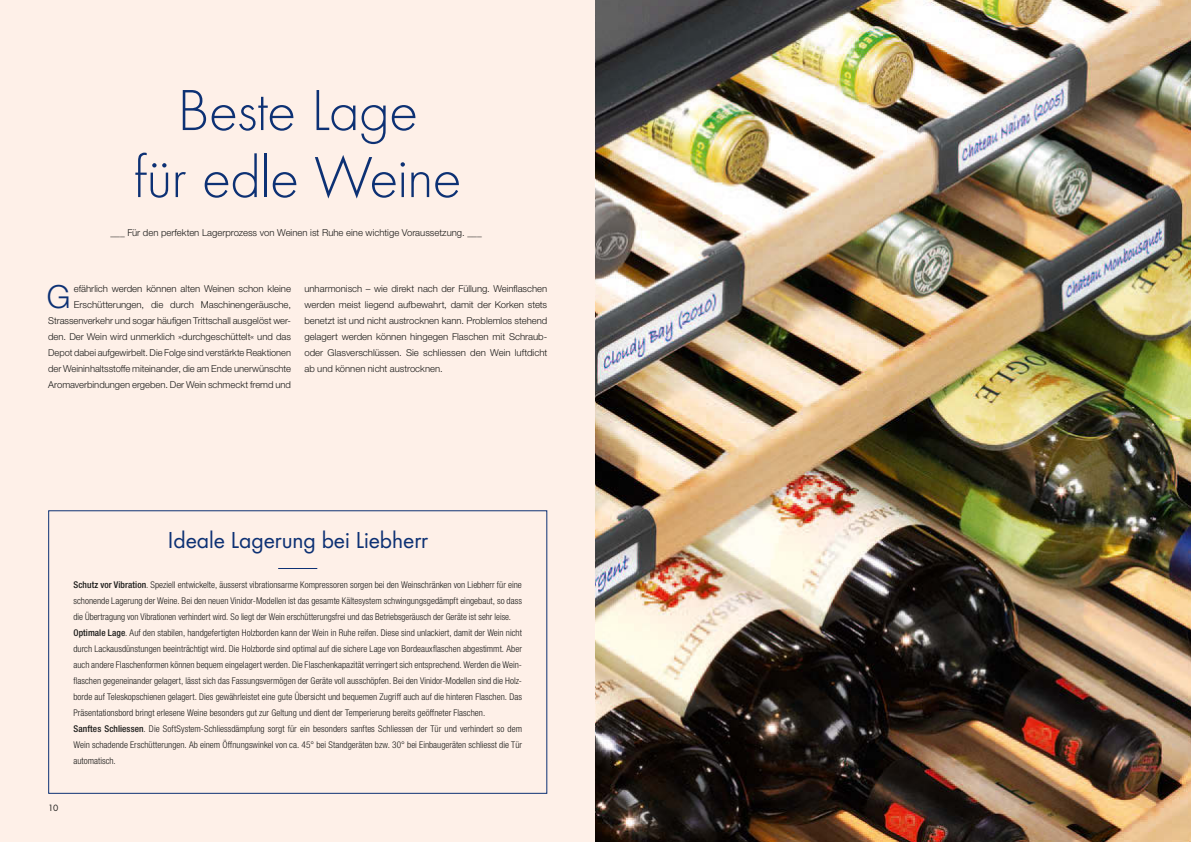
<style>
.page{position:relative;width:1191px;height:842px;background:#fff}
.page>*{position:absolute;margin:0;border:0;box-sizing:border-box;transform-origin:0 0}
.t1{font:300 60px/67px "Futura";letter-spacing:-.015em;color:#0d3174;text-align:center}
.t2{font:300 31.9px "Helvetica Neue LTW1 G";color:#0d3174}
.t3{font:24px "Futura Boo";color:#0d3174}
.t4{font:300 9.5px/16px "Helvetica Neue LTW1 G";color:#1a1a18;text-align:right}
.t5{font:9.5px "Futura Boo";color:#1a1a18}
.t6{font:300 condensed 9.3px/16px "Helvetica Neue LTW1 G";color:#1a1a18}
.s1{font-weight:500}
</style>
<div class="page">
<img style="left:595px;top:0;width:596px;height:842px">
<div style="left:0;top:0;width:595px;height:842px;background:#fef0e8"></div>
<svg style="left:48px;top:510px;width:500px;height:284px"></svg>
<h1 class="t1" style="left:134px;top:82px;width:329px">Beste Lage<br>für edle Weine</h1>
<p class="t4" style="left:110px;top:226px;width:373px">___ Für den perfekten Lagerprozess von Weinen ist Ruhe eine wichtige Voraussetzung. ___</p>
<h2 class="t2" style="left:47px;top:285px;width:25px">G</h2>
<p class="t4" style="left:48px;top:282px;width:244px">efährlich werden können alten Weinen schon kleine Erschütterungen, die durch Maschinengeräusche, Strassenverkehr und sogar häufigen Trittschall ausgelöst wer&shy;den. Der Wein wird unmerklich »durchgeschüttelt« und das Depot dabei aufgewirbelt. Die Folge sind ver stärkte Reaktionen der Weininhaltsstoffe miteinander, die am Ende unerwünschte Aroma verbindungen ergeben. Der Wein schmeckt fremd und</p>
<p class="t4" style="left:304px;top:282px;width:244px;text-align:justify">un harmonisch – wie direkt nach der Füllung. Wein flaschen werden meist liegend aufbewahrt, damit der Korken stets benetzt ist und nicht austrocknen kann. Problemlos stehend gelagert werden können hingegen Flaschen mit Schraub&shy;oder Glasverschlüssen. Sie schliessen den Wein luftdicht ab und können nicht austrocknen.</p>
<h3 class="t3" style="left:168px;top:530px;width:262px">Ideale Lagerung bei Liebherr</h3>
<p class="t6" style="left:73px;top:578px;width:450px"><span class="s1">Schutz vor Vibration</span>. Speziell entwickelte, äusserst vibrationsarme Kompressoren sorgen bei den Weinschränken von Liebherr für eine schonende Lagerung der Weine. Bei den neuen Vinidor-Modellen ist das gesamte Kältesystem schwingungsgedämpft eingebaut, so dass die Übertragung von Vibrationen verhindert wird. So liegt der Wein erschütterungsfrei und das Betriebsgeräusch der Geräte ist sehr leise.<br><span class="s1">Optimale Lage</span>. Auf den stabilen, handgefertigten Holzborden kann der Wein in Ruhe reifen. Diese sind unlackiert, damit der Wein nicht durch Lackausdünstungen beeinträchtigt wird. Die Holzborde sind optimal auf die sichere Lage von Bordeauxflaschen abgestimmt. Aber auch andere Flaschenformen können bequem eingelagert werden. Die Flaschenkapazität verringert sich entsprechend. Werden die Wein&shy;flaschen gegeneinander gelagert, lässt sich das Fassungsvermögen der Geräte voll ausschöpfen. Bei den Vinidor-Modellen sind die Holz&shy;borde auf Teleskopschienen gelagert. Dies gewährleistet eine gute Übersicht und bequemen Zugriff auch auf die hinteren Flaschen. Das Präsentationsbord bringt erlesene Weine besonders gut zur Geltung und dient der Temperierung bereits geöffneter Flaschen.<br><span class="s1">Sanftes Schliessen</span>. Die SoftSystem-Schliessdämpfung sorgt für ein besonders sanftes Schliessen der Tür und verhindert so dem Wein schadende Erschütterungen. Ab einem Öffnungswinkel von ca. 45° bei Standgeräten bzw. 30° bei Einbaugeräten schliesst die Tür automatisch.</p>
<p class="t5" style="left:48px;top:804px;width:12px">10</p>
</div>
